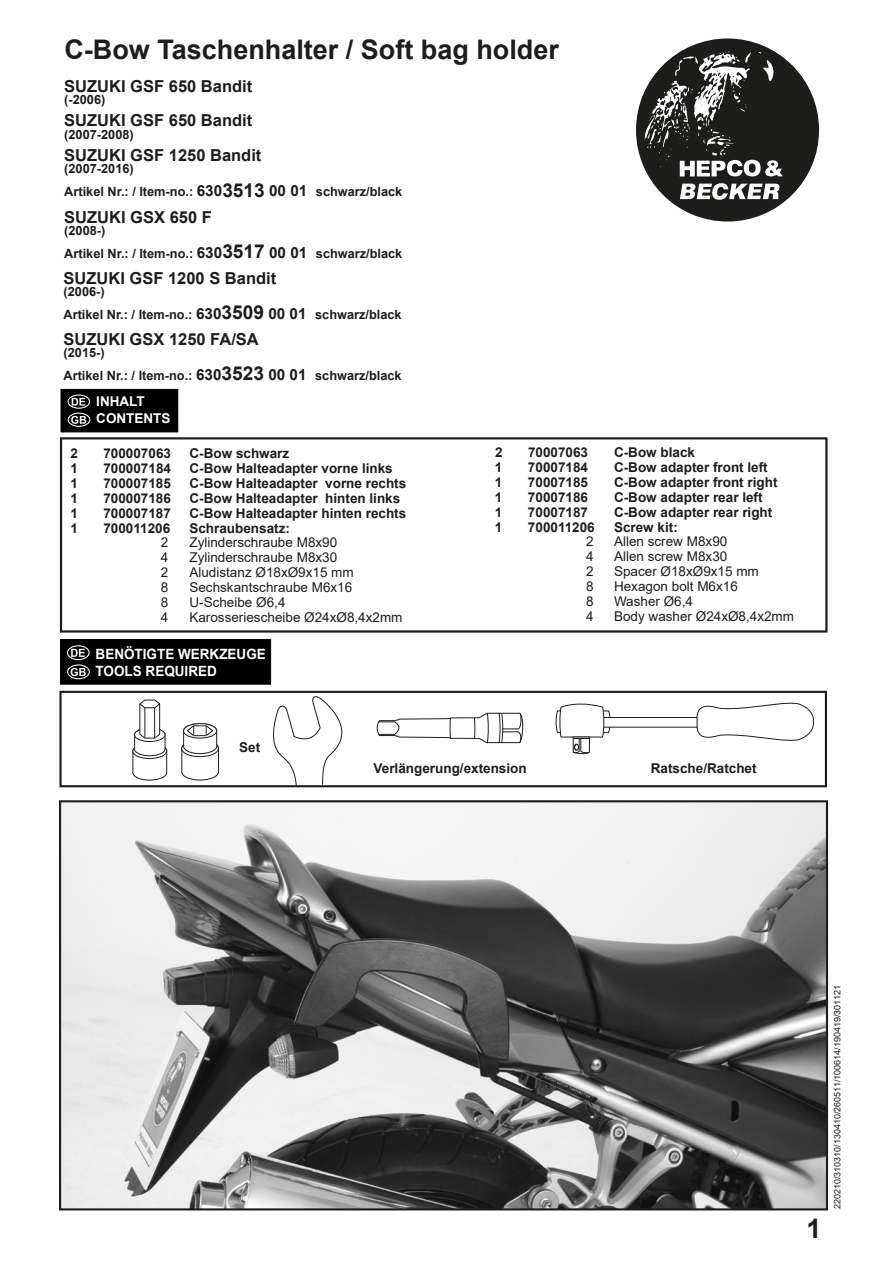
<style>
.page{position:relative;width:893px;height:1263px;background:#fff}
.page>*{position:absolute;margin:0;border:0;box-sizing:border-box;transform-origin:0 0}
.t1{font:700 27px "Arial";color:#1d1d1b}
.t2{font:700 16.5px "Arial";color:#1d1d1b}
.t3{font:700 14.1px/17px "Arial";color:#fff;scale:.95 1}
.t4{font:700 13.5px "Arial";color:#1d1d1b}
.t5{font:13.5px "Arial";color:#1d1d1b}
.t6{font:700 13.5px/16.2px "Arial";color:#fff}
.t7{font:700 12.75px/23px "Arial";color:#1d1d1b}
.t8{font:9px "Arial";color:#1d1d1b}
.s1{font-size:15.3px}
.s2{font-size:19.2px}
</style>
<div class="page">
<div style="left:636px;top:39px;width:183px;height:183px;background:#1d1d1b;border-radius:50%"></div>
<svg style="left:680px;top:183px;width:100px;height:17px"></svg>
<svg style="left:644px;top:51px;width:139px;height:125px"></svg>
<img style="left:62px;top:803px;width:763px;height:404px">
<div style="left:59px;top:800px;width:769px;height:410px;border:2px solid #1d1d1b"></div>
<div style="left:60px;top:437px;width:767px;height:196px;border:2px solid #1d1d1b"></div>
<div style="left:61px;top:389px;width:117px;height:43px;background:#000"></div>
<svg style="left:72px;top:398px;width:13px;height:8px"></svg>
<div style="left:67px;top:394px;width:23px;height:15px;border:1px solid #fff;border-radius:50%"></div>
<svg style="left:71px;top:416px;width:15px;height:8px"></svg>
<div style="left:68px;top:413px;width:22px;height:14px;border:1px solid #fff;border-radius:50%"></div>
<div style="left:59px;top:691px;width:768px;height:96px;border:2px solid #1d1d1b"></div>
<svg style="left:376px;top:712px;width:148px;height:31px"></svg>
<div style="left:599px;top:717px;width:101px;height:10px;border:1px solid #1d1d1b"></div>
<svg style="left:556px;top:703px;width:55px;height:52px"></svg>
<svg style="left:696px;top:702px;width:118px;height:39px"></svg>
<svg style="left:271px;top:696px;width:77px;height:91px"></svg>
<svg style="left:181px;top:723px;width:38px;height:58px"></svg>
<svg style="left:132px;top:699px;width:36px;height:82px"></svg>
<div style="left:60px;top:639px;width:211px;height:45px;background:#000"></div>
<svg style="left:71px;top:649px;width:14px;height:8px"></svg>
<div style="left:67px;top:645px;width:23px;height:15px;border:1px solid #fff;border-radius:50%"></div>
<svg style="left:71px;top:668px;width:15px;height:8px"></svg>
<div style="left:67px;top:664px;width:23px;height:15px;border:1px solid #fff;border-radius:50%"></div>
<h1 class="t1" style="left:64px;top:30px;width:496px">C-Bow Taschenhalter / Soft bag holder</h1>
<p class="t2" style="left:64px;top:75px;width:189px">SUZUKI GSF 650 Bandit</p>
<p class="t7" style="left:64px;top:89px;width:43px">(-2006)</p>
<p class="t2" style="left:64px;top:109px;width:189px">SUZUKI GSF 650 Bandit</p>
<p class="t7" style="left:64px;top:123px;width:71px">(2007-2008)</p>
<p class="t2" style="left:64px;top:143px;width:199px">SUZUKI GSF 1250 Bandit</p>
<p class="t7" style="left:64px;top:157px;width:340px">(2007-2016)<br>Artikel Nr.: / Item-no.: <span class="s1">630</span><span class="s2">3513</span> <span class="s1">00 01</span> schwarz/black</p>
<p class="t2" style="left:64px;top:205px;width:149px">SUZUKI GSX 650 F</p>
<p class="t7" style="left:64px;top:219px;width:340px">(2008-)<br>Artikel Nr.: / Item-no.: <span class="s1">630</span><span class="s2">3517</span> <span class="s1">00 01</span> schwarz/black</p>
<p class="t2" style="left:64px;top:266px;width:214px">SUZUKI GSF 1200 S Bandit</p>
<p class="t7" style="left:64px;top:280px;width:340px">(2006-)<br>Artikel Nr.: / Item-no.: <span class="s1">630</span><span class="s2">3509</span> <span class="s1">00 01</span> schwarz/black</p>
<p class="t2" style="left:64px;top:327px;width:197px">SUZUKI GSX 1250 FA/SA</p>
<p class="t7" style="left:64px;top:341px;width:340px">(2015-)<br>Artikel Nr.: / Item-no.: <span class="s1">630</span><span class="s2">3523</span> <span class="s1">00 01</span> schwarz/black</p>
<p class="t6" style="left:96px;top:394px;width:76px">INHALT<br>CONTENTS</p>
<p class="t4" style="left:70px;top:444px;width:9px">2</p>
<p class="t4" style="left:103px;top:444px;width:69px">700007063</p>
<p class="t4" style="left:190px;top:444px;width:101px">C-Bow schwarz</p>
<p class="t4" style="left:70px;top:459px;width:9px">1</p>
<p class="t4" style="left:103px;top:459px;width:69px">700007184</p>
<p class="t4" style="left:189px;top:459px;width:205px">C-Bow Halteadapter vorne links</p>
<p class="t4" style="left:70px;top:474px;width:9px">1</p>
<p class="t4" style="left:103px;top:474px;width:69px">700007185</p>
<p class="t4" style="left:189px;top:474px;width:218px">C-Bow Halteadapter vorne rechts</p>
<p class="t4" style="left:70px;top:489px;width:9px">1</p>
<p class="t4" style="left:103px;top:489px;width:69px">700007186</p>
<p class="t4" style="left:189px;top:489px;width:212px">C-Bow Halteadapter hinten links</p>
<p class="t4" style="left:70px;top:503px;width:9px">1</p>
<p class="t4" style="left:103px;top:503px;width:69px">700007187</p>
<p class="t4" style="left:189px;top:503px;width:218px">C-Bow Halteadapter hinten rechts</p>
<p class="t4" style="left:70px;top:518px;width:9px">1</p>
<p class="t4" style="left:103px;top:518px;width:68px">700011206</p>
<p class="t4" style="left:189px;top:518px;width:102px">Schraubensatz:</p>
<p class="t5" style="left:161px;top:533px;width:9px">2</p>
<p class="t5" style="left:189px;top:533px;width:149px">Zylinderschraube M8x90</p>
<p class="t5" style="left:161px;top:548px;width:9px">4</p>
<p class="t5" style="left:189px;top:548px;width:149px">Zylinderschraube M8x30</p>
<p class="t5" style="left:161px;top:563px;width:9px">2</p>
<p class="t5" style="left:189px;top:563px;width:166px">Aludistanz Ø18xØ9x15 mm</p>
<p class="t5" style="left:161px;top:578px;width:9px">8</p>
<p class="t5" style="left:189px;top:578px;width:164px">Sechskantschraube M6x16</p>
<p class="t5" style="left:161px;top:593px;width:9px">8</p>
<p class="t5" style="left:189px;top:593px;width:98px">U-Scheibe Ø6,4</p>
<p class="t5" style="left:161px;top:608px;width:9px">4</p>
<p class="t5" style="left:189px;top:608px;width:215px">Karosseriescheibe Ø24xØ8,4x2mm</p>
<p class="t3" style="left:96px;top:645px;width:181px">BENÖTIGTE WERKZEUGE<br>TOOLS REQUIRED</p>
<p class="t4" style="left:239px;top:738px;width:23px">Set</p>
<p class="t4" style="left:495px;top:443px;width:9px">2</p>
<p class="t4" style="left:528px;top:443px;width:62px">70007063</p>
<p class="t4" style="left:614px;top:443px;width:83px">C-Bow black</p>
<p class="t4" style="left:495px;top:458px;width:9px">1</p>
<p class="t4" style="left:528px;top:458px;width:62px">70007184</p>
<p class="t4" style="left:614px;top:458px;width:155px">C-Bow adapter front left</p>
<p class="t4" style="left:495px;top:473px;width:9px">1</p>
<p class="t4" style="left:528px;top:473px;width:62px">70007185</p>
<p class="t4" style="left:614px;top:473px;width:165px">C-Bow adapter front right</p>
<p class="t4" style="left:495px;top:488px;width:9px">1</p>
<p class="t4" style="left:528px;top:488px;width:62px">70007186</p>
<p class="t4" style="left:614px;top:488px;width:150px">C-Bow adapter rear left</p>
<p class="t4" style="left:495px;top:502px;width:9px">1</p>
<p class="t4" style="left:528px;top:502px;width:62px">70007187</p>
<p class="t4" style="left:614px;top:502px;width:160px">C-Bow adapter rear right</p>
<p class="t4" style="left:495px;top:517px;width:9px">1</p>
<p class="t4" style="left:528px;top:517px;width:68px">700011206</p>
<p class="t4" style="left:614px;top:517px;width:65px">Screw kit:</p>
<p class="t5" style="left:586px;top:532px;width:9px">2</p>
<p class="t5" style="left:614px;top:532px;width:115px">Allen screw M8x90</p>
<p class="t5" style="left:586px;top:547px;width:9px">4</p>
<p class="t5" style="left:614px;top:547px;width:115px">Allen screw M8x30</p>
<p class="t5" style="left:586px;top:562px;width:9px">2</p>
<p class="t5" style="left:614px;top:562px;width:146px">Spacer Ø18xØ9x15 mm</p>
<p class="t5" style="left:586px;top:577px;width:9px">8</p>
<p class="t5" style="left:614px;top:577px;width:125px">Hexagon bolt M6x16</p>
<p class="t5" style="left:586px;top:592px;width:9px">8</p>
<p class="t5" style="left:614px;top:592px;width:81px">Washer Ø6,4</p>
<p class="t5" style="left:586px;top:607px;width:9px">4</p>
<p class="t5" style="left:614px;top:607px;width:182px">Body washer Ø24xØ8,4x2mm</p>
<p class="t4" style="left:374px;top:758px;width:155px">Verlängerung/extension</p>
<p class="t4" style="left:651px;top:758px;width:107px">Ratsche/Ratchet</p>
<h1 class="t1" style="left:807px;top:1210px;width:17px">1</h1>
<p class="t8" style="left:831px;top:1209px;width:225px;rotate:-90deg">220210/310310/130410/260511/100614/190419/301121</p>
</div>
